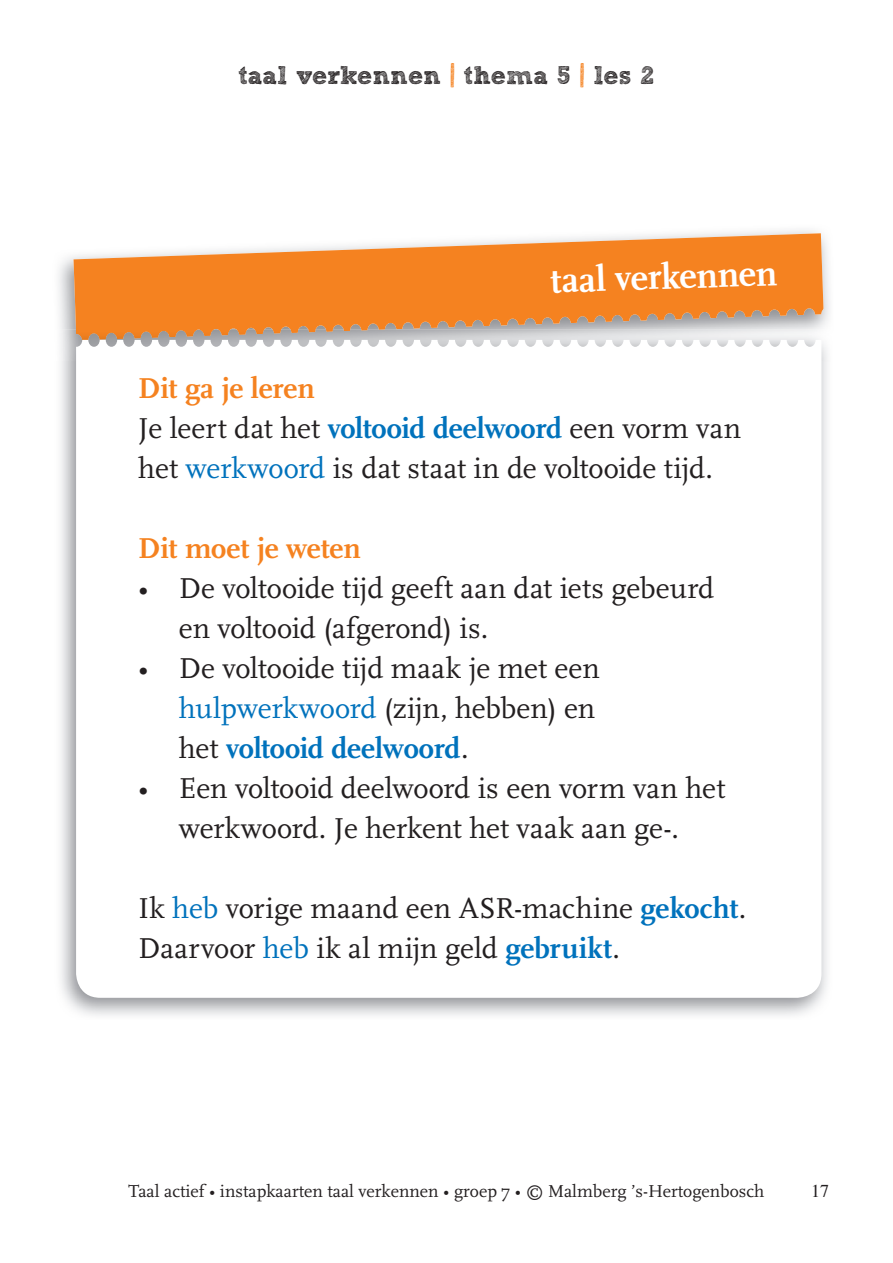
<style>
.page{position:relative;width:893px;height:1263px;background:#fff}
.page>*{position:absolute;margin:0;border:0;box-sizing:border-box;transform-origin:0 0}
.t1{font:700 37.2px "Scala Pro";color:#fff}
.t2{font:30px/40px "Scala Pro";letter-spacing:-.005em;color:#231f20}
.t3{font:700 30px "Scala Pro";letter-spacing:-.005em;color:#f58220}
.t4{font:25.5px "Sketch Rockwell";color:#231f20}
.t5{font:18px "Scala Pro";color:#231f20}
.t6{font:18px "Times";color:#231f20}
.s1{color:#f58220}
.s2{font-weight:700;color:#f58220}
.s3{font-weight:700;color:#0072bc}
.s4{color:#0072bc}
</style>
<div class="page">
<img style="left:58px;top:230px;width:771px;height:100px">
<svg style="left:74px;top:233px;width:750px;height:97px;background:#f09649"></svg>
<img style="left:60px;top:330px;width:768px;height:686px">
<img style="left:76px;top:330px;width:291px;height:10px">
<svg style="left:76px;top:340px;width:745px;height:658px"></svg>
<p class="t4" style="left:239px;top:61px;width:417px">taal verkennen <span class="s1">|</span> thema 5 <span class="s1">|</span> les 2</p>
<p class="t1" style="left:550px;top:253px;width:228px;rotate:-2deg">taal verkennen</p>
<p class="t2" style="left:138px;top:367px;width:604px"><span class="s2">Dit ga je leren<br></span>Je leert dat het <span class="s3">voltooid deelwoord</span> een vorm van het <span class="s4">werkwoord</span> is dat staat in de voltooide tijd.</p>
<p class="t3" style="left:138px;top:526px;width:224px">Dit moet je weten</p>
<p class="t2" style="left:179px;top:567px;width:537px;text-indent:-41px">• De voltooide tijd geeft aan dat iets gebeurd en voltooid (afgerond) is.</p>
<p class="t2" style="left:179px;top:647px;width:423px;text-indent:-41px">• De voltooide tijd maak je met een <span class="s4">hulpwerkwoord</span> (zijn, hebben) en het <span class="s3">voltooid deelwoord</span>.</p>
<p class="t2" style="left:138px;top:767px;width:588px;text-align:center">• Een voltooid deelwoord is een vorm van het werkwoord. Je herkent het vaak aan ge-.</p>
<p class="t2" style="left:138px;top:887px;width:610px">Ik <span class="s4">heb</span> vorige maand een ASR-machine <span class="s3">gekocht</span>.<br>Daarvoor <span class="s4">heb</span> ik al mijn geld <span class="s3">gebruikt</span>.</p>
<p class="t5" style="left:129px;top:1179px;width:637px">Taal actief • instapkaarten taal verkennen • groep 7 • © Malmberg ’s-Hertogenbosch</p>
<p class="t6" style="left:811px;top:1174px;width:19px">17</p>
</div>
